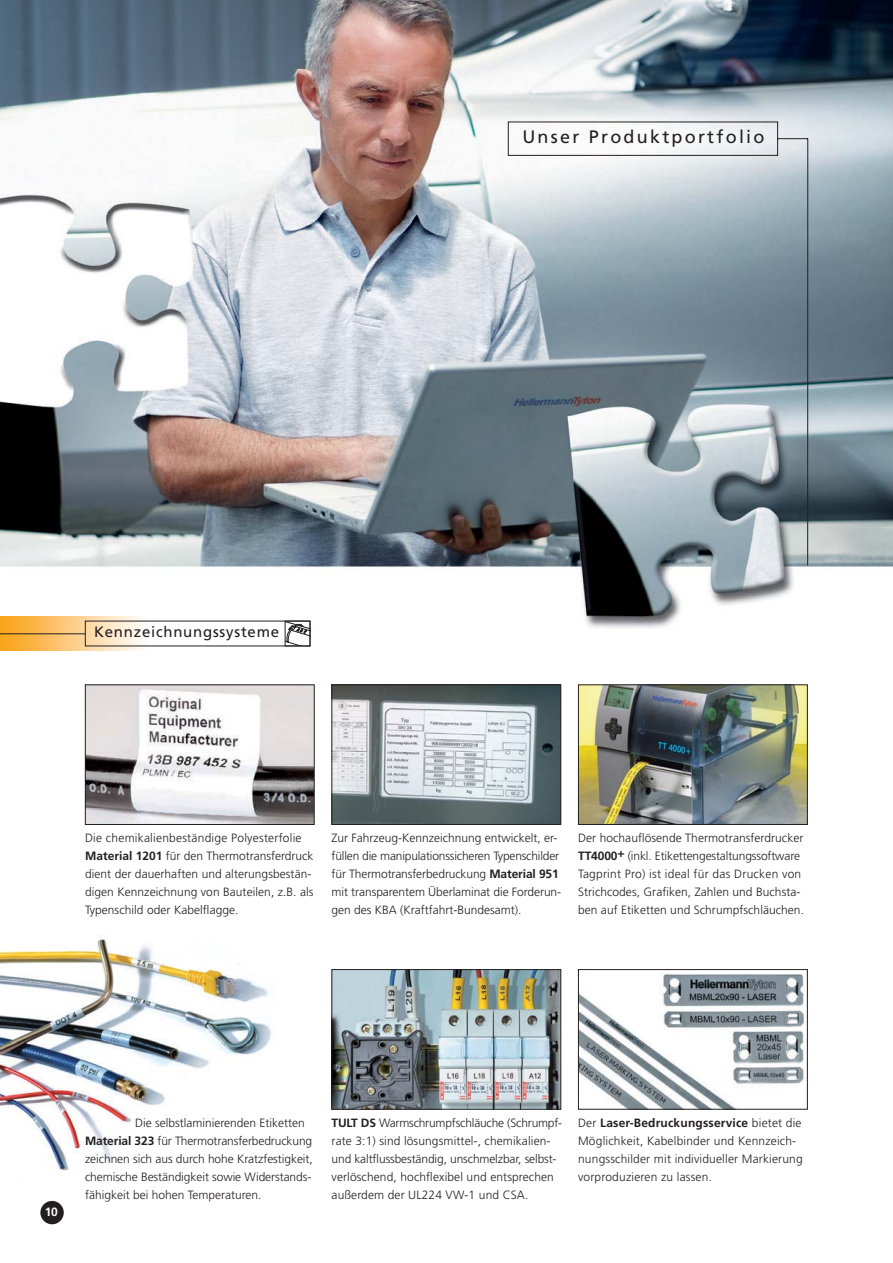
<style>
.page{position:relative;width:893px;height:1263px;background:#fff}
.page>*{position:absolute;margin:0;border:0;box-sizing:border-box;transform-origin:0 0}
.t1{font:18px "Frutiger LT";letter-spacing:.125em;color:#231f20}
.t2{font:15px "Frutiger LT";letter-spacing:.05em;color:#231f20}
.t3{font:300 12px/18px "Frutiger LT";color:#231f20}
.t4{font:700 12px "Frutiger LT";color:#fff}
.s1{font-weight:700}
</style>
<div class="page">
<img style="left:0;top:935px;width:271px;height:236px">
<img style="left:0;top:0;width:893px;height:647px">
<img style="left:0;top:617px;width:153px;height:34px">
<div style="left:40px;top:1201px;width:24px;height:23px;background:#231f20;border-radius:50%"></div>
<hr style="left:0;top:634px;width:85px;height:1px;background:#231f20">
<svg style="left:287px;top:623px;width:21px;height:21px"></svg>
<div style="left:285px;top:621px;width:25px;height:25px;border:1px solid #231f20"></div>
<img style="left:87px;top:687px;width:226px;height:136px">
<div style="left:85px;top:685px;width:230px;height:140px;border:1px solid #231f20"></div>
<img style="left:334px;top:687px;width:225px;height:136px">
<div style="left:332px;top:685px;width:229px;height:140px;border:1px solid #231f20"></div>
<img style="left:334px;top:971px;width:225px;height:137px">
<div style="left:332px;top:969px;width:229px;height:141px;border:1px solid #231f20"></div>
<img style="left:580px;top:973px;width:226px;height:135px">
<div style="left:578px;top:969px;width:230px;height:141px;border:1px solid #231f20"></div>
<svg style="left:508px;top:121px;width:301px;height:445px;background:#9aa7af"></svg>
<img style="left:580px;top:687px;width:226px;height:136px">
<div style="left:578px;top:685px;width:230px;height:140px;border:1px solid #231f20"></div>
<h1 class="t1" style="left:522px;top:129px;width:244px">Unser Produktportfolio</h1>
<p class="t2" style="left:94px;top:625px;width:186px">Kennzeichnungssysteme</p>
<p class="t3" style="left:85px;top:830px;width:230px">Die chemikalienbeständige Polyesterfolie <span class="s1">Material 1201</span> für den Thermotransferdruck dient der dauerhaften und alterungsbestän&shy;digen Kennzeichnung von Bauteilen, z.B. als Typenschild oder Kabelflagge.</p>
<p class="t3" style="left:332px;top:830px;width:231px">Zur Fahrzeug-Kennzeichnung entwickelt, er - füllen die manipulationssicheren Typen schilder für Thermotransferbe druckung <span class="s1">Material 951 </span>mit transparentem Überlaminat die For de run&shy;gen des KBA (Kraftfahrt-Bundesamt).</p>
<p class="t3" style="left:578px;top:830px;width:227px">Der hochauflösende Thermotransfer drucker <span class="s1">TT4000</span><sup>+</sup> (inkl. Etikettengestaltungssoft ware Tagprint Pro) ist ideal für das Drucken von Strichcodes, Grafiken, Zahlen und Buch sta&shy;ben auf Etiketten und Schrumpfschläuchen.</p>
<p class="t4" style="left:45px;top:1207px;width:14px">10</p>
<p class="t3" style="left:85px;top:1114px;width:229px;text-indent:50px">Die selbstlaminierenden Etiketten <span class="s1">Material 323</span> für Thermotransferbedruck ung zeichnen sich aus durch hohe Kratz festig keit, chemische Beständigkeit sowie Wider stands&shy;fähigkeit bei hohen Temperaturen.</p>
<p class="t3" style="left:332px;top:1114px;width:232px"><span class="s1">TULT DS</span> Warmschrumpfschläuche (Schrumpf - rate 3:1) sind lösungsmittel-, chemi kalien&shy;und kaltflussbeständig, unschmelzbar, selbst&shy;verlöschend, hochflexibel und entsprechen außerdem der UL224 VW-1 und CSA.</p>
<p class="t3" style="left:578px;top:1114px;width:226px">Der <span class="s1">Laser-Bedruckungsservice</span> bietet die Möglichkeit, Kabelbinder und Kennzeich&shy;nungsschilder mit individueller Markierung vorproduzieren zu lassen.</p>
</div>
